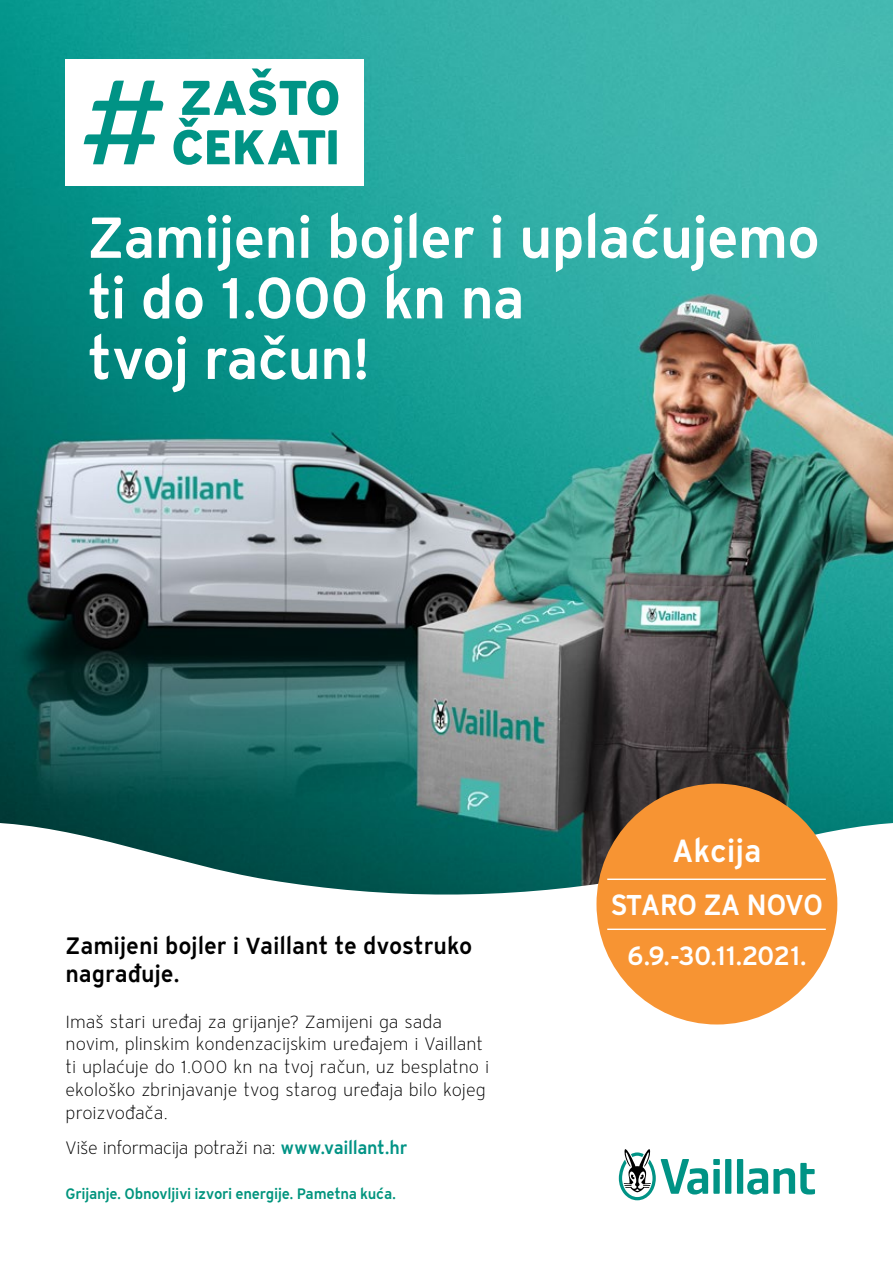
<style>
.page{position:relative;width:893px;height:1263px;background:#fff}
.page>*{position:absolute;margin:0;border:0;box-sizing:border-box;transform-origin:0 0}
.t1{font:57.45px/60.6px "Vaillant 13 Demi TID";letter-spacing:-.02em;color:#fff}
.t2{font:31.2px "Vaillant 13 Demi TID";color:#fff}
.t3{font:28.5px "Vaillant 13 Demi TID";letter-spacing:-.045em;color:#fff}
.t4{font:25.8px "Vaillant 13 Demi TID";letter-spacing:-.035em;color:#fff}
.t5{font:23.1px/27.8px "Vaillant 13 Demi TID";letter-spacing:-.005em;color:#000}
.t6{font:17.85px/22.8px "Vaillant 13 Light TID";color:#000}
.t7{font:17.85px "Vaillant 13 Light TID";letter-spacing:-.025em;color:#000}
.t8{font:14.7px "Vaillant 13 Demi TID";letter-spacing:-.02em;color:#00947d}
.s1{font-family:"Vaillant 13 Demi TID";color:#009385}
</style>
<div class="page">
<img style="left:0;top:0;width:893px;height:822px">
<svg style="left:0;top:822px;width:893px;height:379px"></svg>
<div style="left:66px;top:59px;width:298px;height:127px;background:#fff"></div>
<svg style="left:84px;top:81px;width:79px;height:83px"></svg>
<svg style="left:173px;top:69px;width:165px;height:96px"></svg>
<svg style="left:619px;top:1148px;width:196px;height:52px"></svg>
<div style="left:596px;top:784px;width:241px;height:240px;background:#f79433;border-radius:50%"></div>
<hr style="left:607px;top:878px;width:219px;height:2px;background:#fff">
<hr style="left:607px;top:928px;width:219px;height:2px;background:#fff">
<h1 class="t1" style="left:87px;top:205px;width:734px">Zamijeni bojler i uplaćujemo ti do 1.000 kn na<br>tvoj račun!</h1>
<p class="t5" style="left:66px;top:931px;width:408px">Zamijeni bojler i Vaillant te dvostruko nagrađuje.</p>
<p class="t6" style="left:66px;top:1009px;width:425px">Imaš stari uređaj za grijanje? Zamijeni ga sada novim, plinskim kondenzacijskim uređajem i Vaillant ti uplaćuje do 1.000 kn na tvoj račun, uz besplatno i ekološko zbrinjavanje tvog starog uređaja bilo kojeg proizvođača.</p>
<p class="t7" style="left:66px;top:1137px;width:343px">Više informacija potraži na: <span class="s1">www.vaillant.hr</span></p>
<p class="t8" style="left:66px;top:1184px;width:332px">Grijanje. Obnovljivi izvori energije. Pametna kuća.</p>
<h2 class="t2" style="left:672px;top:830px;width:91px">Akcija</h2>
<h3 class="t3" style="left:611px;top:885px;width:214px">STARO ZA NOVO</h3>
<h3 class="t4" style="left:627px;top:938px;width:181px">6.9.-30.11.2021.</h3>
</div>
